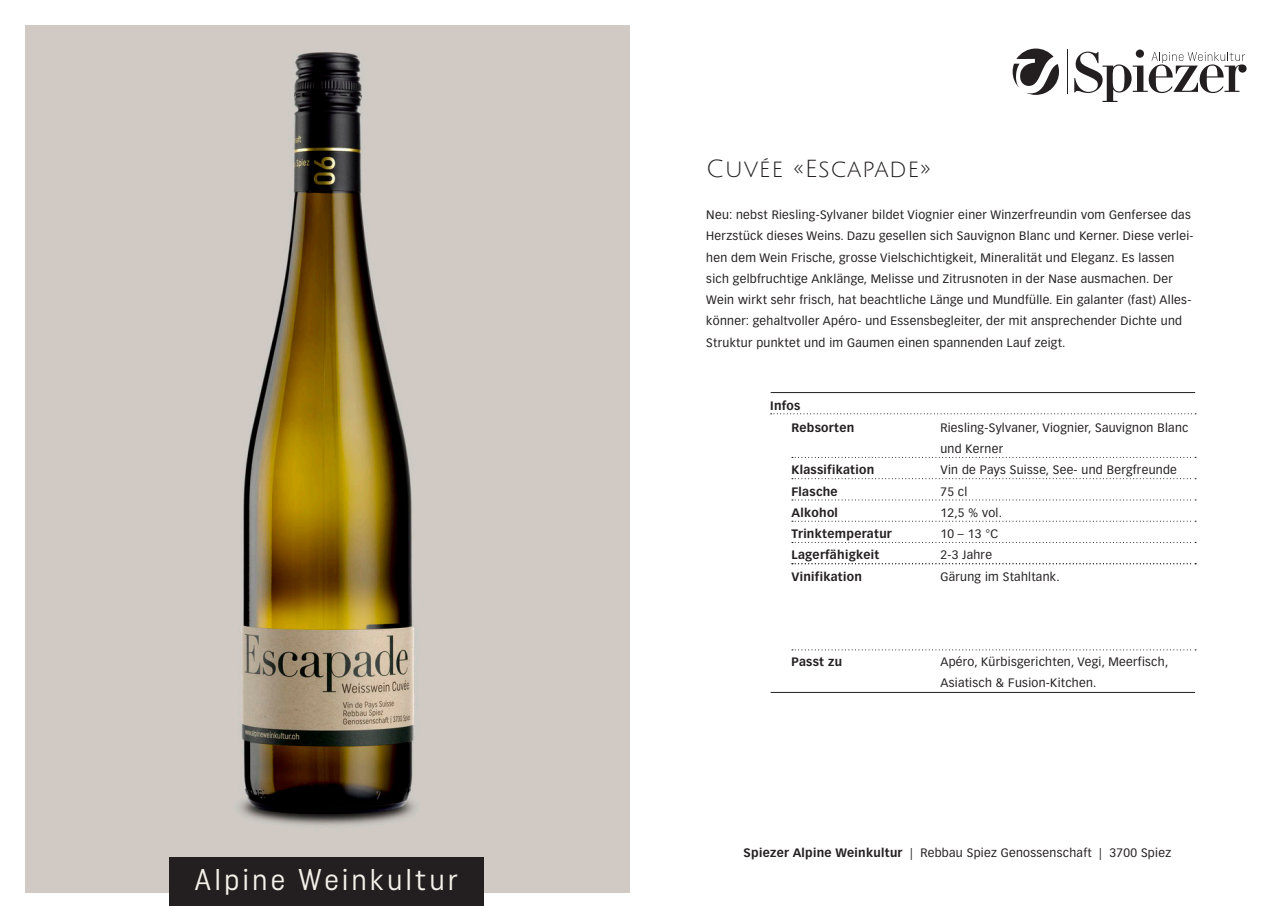
<style>
.page{position:relative;width:1285px;height:906px;background:#fff}
.page>*{position:absolute;margin:0;border:0;box-sizing:border-box;transform-origin:0 0}
.t1{font:30px "Uniform Condensed";letter-spacing:.095em;color:#f4f1eb}
.t2{font:24px "Julius Sans One";letter-spacing:.025em;color:#231f20}
.t3{font:12px/21.3px "Vectora LT";letter-spacing:.025em;color:#231f20}
.t4{font:700 12px/21.3px "Vectora LT";letter-spacing:.025em;color:#231f20}
.s1{font-weight:700}
</style>
<div class="page">
<img style="left:26px;top:25px;width:603px;height:868px">
<div style="left:169px;top:857px;width:314px;height:49px;background:#231f20"></div>
<hr style="left:1066px;top:50px;width:1px;height:44px;background:#231f20">
<svg style="left:1012px;top:49px;width:46px;height:46px"></svg>
<svg style="left:1074px;top:52px;width:172px;height:50px"></svg>
<svg style="left:770px;top:413px;width:425px;height:1px"></svg>
<hr style="left:770px;top:392px;width:424px;height:1px;background:#231f20">
<svg style="left:791px;top:457px;width:404px;height:1px"></svg>
<svg style="left:791px;top:478px;width:404px;height:1px"></svg>
<svg style="left:791px;top:499px;width:404px;height:1px"></svg>
<svg style="left:791px;top:521px;width:404px;height:1px"></svg>
<svg style="left:791px;top:542px;width:404px;height:1px"></svg>
<svg style="left:791px;top:563px;width:404px;height:1px"></svg>
<svg style="left:791px;top:649px;width:404px;height:1px"></svg>
<hr style="left:770px;top:692px;width:424px;height:1px;background:#231f20">
<h1 class="t1" style="left:195px;top:861px;width:264px">Alpine Weinkultur</h1>
<h2 class="t2" style="left:706px;top:156px;width:226px">Cuvée «Escapade»</h2>
<p class="t3" style="left:706px;top:204px;width:488px">Neu: nebst Riesling-Sylvaner bildet Viognier einer Winzerfreundin vom Genfersee das Herzstück dieses Weins. Dazu gesellen sich Sauvignon Blanc und Kerner. Diese verlei&shy;hen dem Wein Frische, grosse Vielschichtigkeit, Mineralität und Eleganz. Es lassen sich gelbfruchtige Anklänge, Melisse und Zitrusnoten in der Nase ausmachen. Der Wein wirkt sehr frisch, hat beachtliche Länge und Mundfülle. Ein galanter (fast) Alles&shy;könner: gehaltvoller Apéro- und Essensbegleiter, der mit ansprechender Dichte und Struktur punktet und im Gaumen einen spannenden Lauf zeigt.</p>
<p class="t4" style="left:791px;top:395px;width:64px;text-indent:-21px">Infos<br>Rebsorten</p>
<p class="t3" style="left:940px;top:417px;width:249px">Riesling-Sylvaner, Viognier, Sauvignon Blanc und Kerner</p>
<p class="t4" style="left:791px;top:459px;width:84px">Klassifikation</p>
<p class="t3" style="left:940px;top:459px;width:238px">Vin de Pays Suisse, See- und Bergfreunde</p>
<p class="t4" style="left:791px;top:480px;width:48px">Flasche</p>
<p class="t3" style="left:940px;top:481px;width:29px">75 cl</p>
<p class="t4" style="left:791px;top:502px;width:48px">Alkohol</p>
<p class="t3" style="left:940px;top:502px;width:63px">12,5 % vol.</p>
<p class="t4" style="left:791px;top:523px;width:102px">Trinktemperatur</p>
<p class="t3" style="left:940px;top:523px;width:59px">10 – 13 °C</p>
<p class="t4" style="left:791px;top:544px;width:89px">Lagerfähigkeit</p>
<p class="t3" style="left:940px;top:544px;width:53px">2-3 Jahre</p>
<p class="t4" style="left:791px;top:566px;width:72px">Vinifikation</p>
<p class="t3" style="left:940px;top:566px;width:121px">Gärung im Stahltank.</p>
<p class="t4" style="left:791px;top:651px;width:52px">Passt zu</p>
<p class="t3" style="left:940px;top:651px;width:229px">Apéro, Kürbisgerichten, Vegi, Meerfisch,<br>Asiatisch &amp; Fusion-Kitchen.</p>
<p class="t3" style="left:743px;top:842px;width:429px"><span class="s1">Spiezer Alpine Weinkultur</span> | Rebbau Spiez Genossenschaft | 3700 Spiez</p>
</div>
